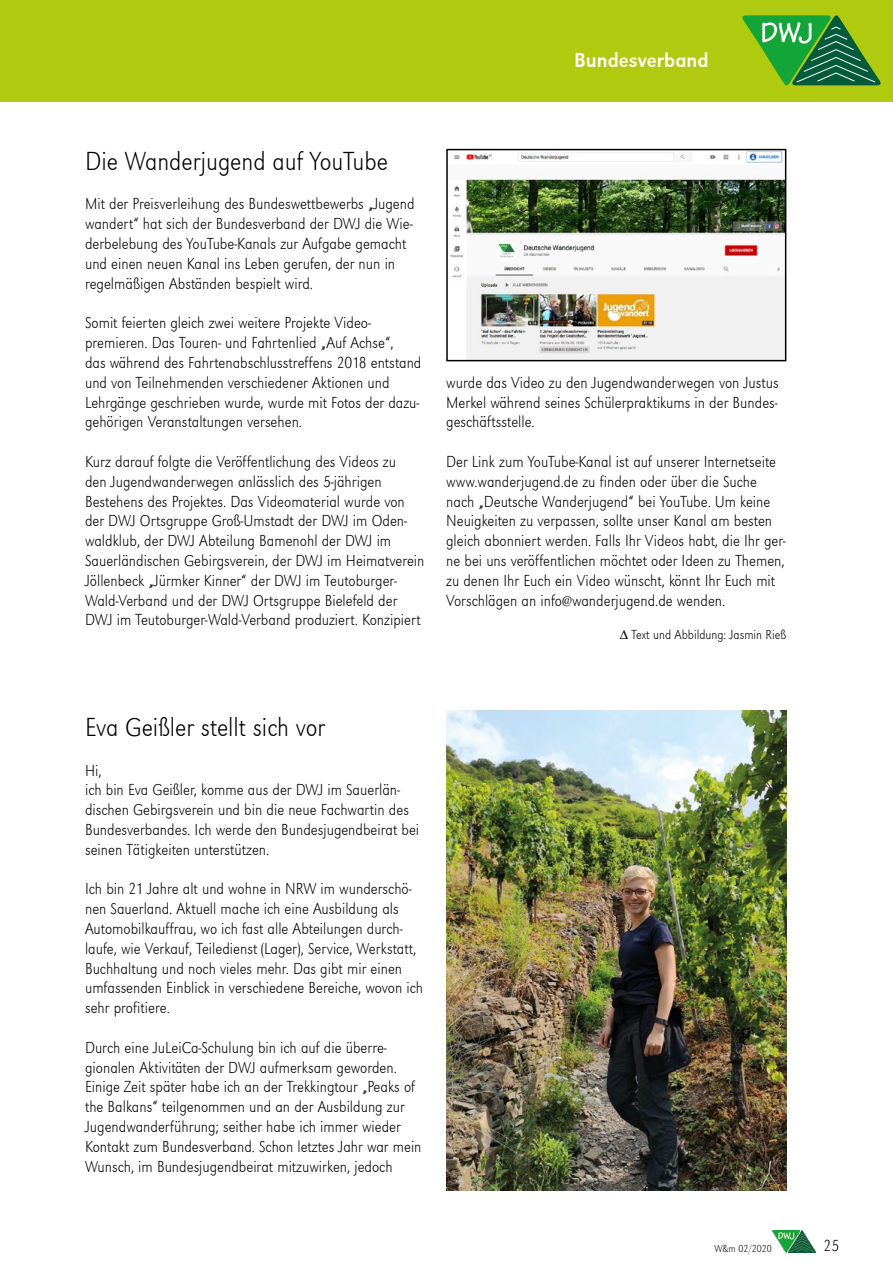
<style>
.page{position:relative;width:893px;height:1263px;background:#fff}
.page>*{position:absolute;margin:0;border:0;box-sizing:border-box;transform-origin:0 0}
.t1{font:27px "URW Grotesk T Extr Ligh Extr Narr";color:#000}
.t2{font:21px "URW Grotesk T Regu Narr";color:#fff}
.t3{font:16.5px/19.8px "URW Grotesk T Extr Ligh Extr Narr";color:#000}
.t4{font:13.5px "URW Grotesk T Extr Ligh Extr Narr";color:#000}
.t5{font:10.5px "URW Grotesk T Extr Ligh Extr Narr";color:#000}
</style>
<div class="page">
<img style="left:772px;top:1230px;width:43px;height:22px">
<div style="left:0;top:0;width:893px;height:102px;background:#afca0f"></div>
<svg style="left:742px;top:15px;width:139px;height:71px"></svg>
<img style="left:450px;top:152px;width:333px;height:206px">
<div style="left:446px;top:149px;width:340px;height:212px;border:2px solid #000"></div>
<img style="left:446px;top:710px;width:340px;height:481px">
<p class="t2" style="left:574px;top:48px;width:136px">Bundesverband</p>
<h1 class="t1" style="left:85px;top:145px;width:305px">Die Wanderjugend auf YouTube</h1>
<p class="t3" style="left:85px;top:194px;width:331px">Mit der Preisverleihung des Bundeswettbewerbs „Jugend wandert“ hat sich der Bundesverband der DWJ die Wie&shy;derbelebung des YouTube-Kanals zur Aufgabe gemacht und einen neuen Kanal ins Leben gerufen, der nun in regelmäßigen Abständen bespielt wird.</p>
<p class="t3" style="left:85px;top:313px;width:338px">Somit feierten gleich zwei weitere Projekte Video&shy;premieren. Das Touren- und Fahrtenlied „Auf Achse“,<br>das während des Fahrtenabschlusstreffens 2018 entstand und von Teilnehmenden verschiedener Aktionen und Lehrgänge geschrieben wurde, wurde mit Fotos der dazu&shy;gehörigen Veranstaltungen versehen.</p>
<p class="t3" style="left:85px;top:451px;width:341px">Kurz darauf folgte die Veröffentlichung des Videos zu<br>den Jugendwanderwegen anlässlich des 5-jährigen Bestehens des Projektes. Das Videomaterial wurde von der DWJ Ortsgruppe Groß-Umstadt der DWJ im Oden&shy;waldklub, der DWJ Abteilung Bamenohl der DWJ im Sauerländischen Gebirgsverein, der DWJ im Heimatverein Jöllenbeck „Jürmker Kinner“ der DWJ im Teutoburger-Wald-Verband und der DWJ Ortsgruppe Bielefeld der DWJ im Teutoburger-Wald-Verband produziert. Konzipiert</p>
<p class="t3" style="left:446px;top:372px;width:334px;text-align:justify">wurde das Video zu den Jugendwanderwegen von Justus Merkel während seines Schülerpraktikums in der Bundes&shy;geschäftsstelle.</p>
<p class="t3" style="left:446px;top:451px;width:341px">Der Link zum YouTube-Kanal ist auf unserer Internetseite www.wanderjugend.de zu finden oder über die Suche nach „Deutsche Wanderjugend“ bei YouTube. Um keine Neuigkeiten zu verpassen, sollte unser Kanal am besten gleich abonniert werden. Falls Ihr Videos habt, die Ihr ger&shy;ne bei uns veröffentlichen möchtet oder Ideen zu Themen, zu denen Ihr Euch ein Video wünscht, könnt Ihr Euch mit Vorschlägen an info@wanderjugend.de wenden.</p>
<p class="t4" style="left:620px;top:626px;width:168px">∆ Text und Abbildung: Jasmin Rieß</p>
<h1 class="t1" style="left:85px;top:711px;width:242px">Eva Geißler stellt sich vor</h1>
<p class="t3" style="left:85px;top:760px;width:336px">Hi,<br>ich bin Eva Geißler, komme aus der DWJ im Sauerlän&shy;dischen Gebirgsverein und bin die neue Fachwartin des Bundesverbandes. Ich werde den Bundesjugendbeirat bei seinen Tätigkeiten unterstützen.</p>
<p class="t3" style="left:85px;top:879px;width:340px">Ich bin 21 Jahre alt und wohne in NRW im wunderschö&shy;nen Sauerland. Aktuell mache ich eine Ausbildung als Automobilkauffrau, wo ich fast alle Abteilungen durch&shy;laufe, wie Verkauf, Teiledienst (Lager), Service, Werkstatt, Buchhaltung und noch vieles mehr. Das gibt mir einen umfassenden Einblick in verschiedene Bereiche, wovon ich sehr profitiere.</p>
<p class="t3" style="left:85px;top:1037px;width:338px">Durch eine JuLeiCa-Schulung bin ich auf die überre&shy;gionalen Aktivitäten der DWJ aufmerksam geworden.<br>Einige Zeit später habe ich an der Trekkingtour „Peaks of the Balkans“ teilgenommen und an der Ausbildung zur Jugendwanderführung; seither habe ich immer wieder Kontakt zum Bundesverband. Schon letztes Jahr war mein Wunsch, im Bundesjugendbeirat mitzuwirken, jedoch</p>
<p class="t5" style="left:714px;top:1242px;width:59px">W&amp;m 02/2020</p>
<p class="t3" style="left:823px;top:1235px;width:17px">25</p>
</div>
